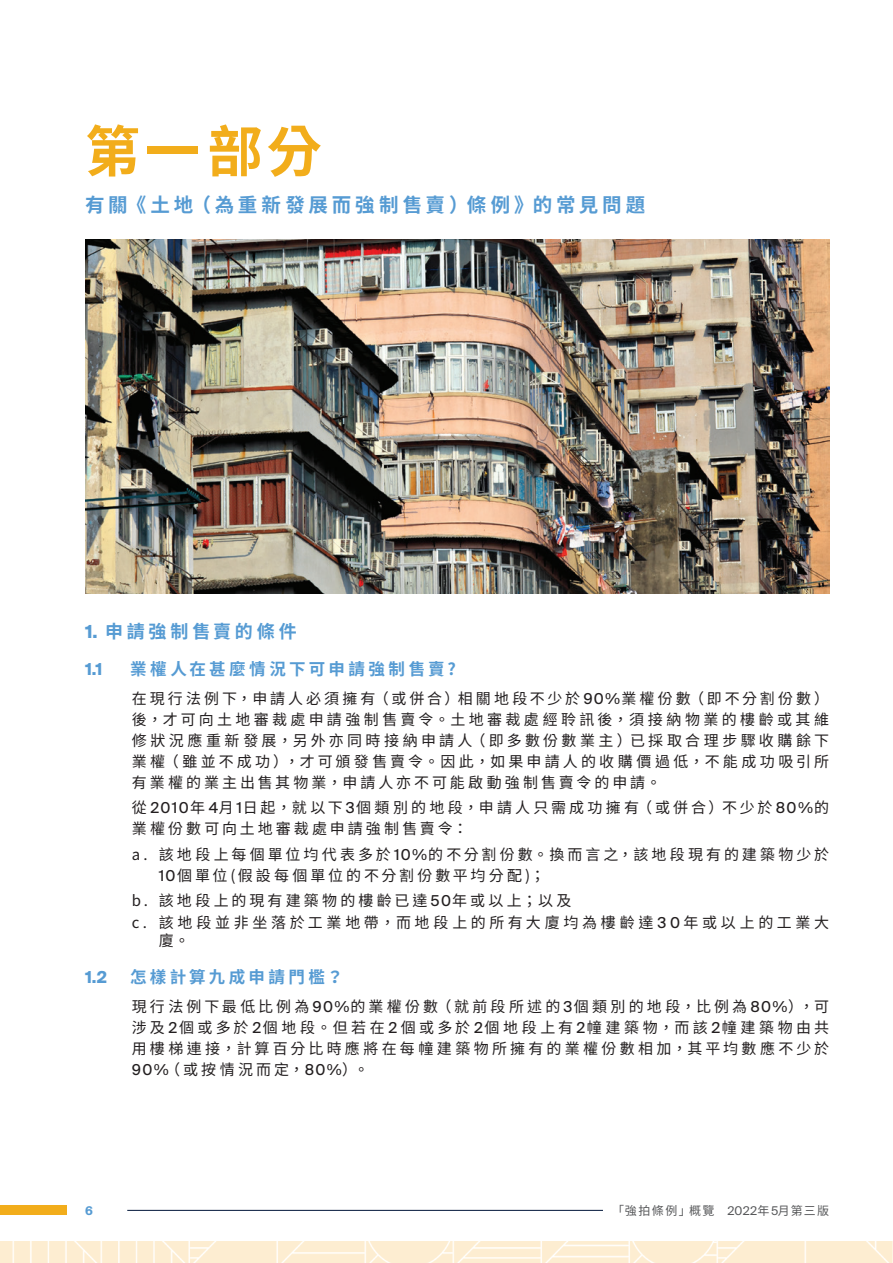
<style>
.page{position:relative;width:893px;height:1263px;background:#fff}
.page>*{position:absolute;margin:0;border:0;box-sizing:border-box;transform-origin:0 0}
.t1{font:700 55.2px "Noto Sans CJ Ktc";color:#f2ad1b}
.t2{font:700 19.5px "Noto Sans CJ Ktc";letter-spacing:.2em;color:#569bd3}
.t3{font:700 18px "Noto Sans CJ Ktc";letter-spacing:.21em;color:#569bd3}
.t4{font:700 16.5px "Noto Sans CJ Ktc";letter-spacing:.205em;color:#569bd3}
.t5{font:700 16.5px "Suisse Intl";color:#569bd3}
.t6{font:15px/21px "Noto Sans CJ Ktc";letter-spacing:.21em;color:#231f20;text-align:justify}
.t7{font:15px/22.2px "Noto Sans CJ Ktc";letter-spacing:.23em;color:#231f20}
.t8{font:12px "Noto Sans CJ Ktc";letter-spacing:.115em;color:#57585a}
.t9{font:700 12px "Suisse Intl";color:#569bd3}
.s1{font-family:"Suisse Intl"}
</style>
<div class="page">
<img style="left:0;top:1242px;width:893px;height:21px">
<div style="left:0;top:1205px;width:66px;height:10px;background:#f2ad1b"></div>
<hr style="left:127px;top:1210px;width:476px;height:1px;background:#001539">
<img style="left:85px;top:240px;width:744px;height:353px">
<h1 class="t1" style="left:85px;top:120px;width:238px">第一部分</h1>
<h2 class="t2" style="left:85px;top:194px;width:562px">有關《土地（為重新發展而強制售賣）條例》的常見問題</h2>
<p class="t3" style="left:85px;top:621px;width:213px"><span class="s1">1.</span> 申請強制售賣的條件</p>
<p class="t5" style="left:85px;top:659px;width:19px">1.1</p>
<p class="t4" style="left:130px;top:659px;width:328px">業權人在甚麼情況下可申請強制售賣?</p>
<p class="t6" style="left:132px;top:688px;width:699px">在現行法例下，申請人必須擁有（或併合）相關地段不少於<span class="s1">90%</span>業權份數（即不分割份數）後，才可向土地審裁處申請強制售賣令。土地審裁處經聆訊後，須接納物業的樓齡或其維修狀況應重新發展，另外亦同時接納申請人（即多數份數業主）已採取合理步驟收購餘下業權（雖並不成功），才可頒發售賣令。因此，如果申請人的收購價過低，不能成功吸引所有業權的業主出售其物業，申請人亦不可能啟動強制售賣令的申請。</p>
<p class="t6" style="left:132px;top:798px;width:699px">從<span class="s1">2010</span>年<span class="s1">4</span>月<span class="s1">1</span>日起，就以下<span class="s1">3</span>個類別的地段，申請人只需成功擁有（或併合）不少於<span class="s1">80%</span>的業權份數可向土地審裁處申請強制售賣令：</p>
<p class="t6" style="left:159px;top:844px;width:672px;text-indent:-27px">a. 該地段上每個單位均代表多於<span class="s1">10%</span>的不分割份數。換而言之，該地段現有的建築物少於<br><span class="s1">10</span>個單位(假設每個單位的不分割份數平均分配)；</p>
<p class="t7" style="left:132px;top:889px;width:699px">b. 該地段上的現有建築物的樓齡已達<span class="s1">50</span>年或以上；以及<br>c. 該地段並非坐落於工業地帶，而地段上的所有大廈均為樓齡達<span class="s1">30</span>年或以上的工業大</p>
<p class="t6" style="left:159px;top:930px;width:32px">廈。</p>
<p class="t5" style="left:85px;top:967px;width:23px">1.2</p>
<p class="t4" style="left:130px;top:967px;width:215px">怎樣計算九成申請門檻？</p>
<p class="t6" style="left:132px;top:997px;width:699px">現行法例下最低比例為<span class="s1">90%</span>的業權份數（就前段所述的<span class="s1">3</span>個類別的地段，比例為<span class="s1">80%</span>），可涉及<span class="s1">2</span>個或多於<span class="s1">2</span>個地段。但若在<span class="s1">2</span>個或多於<span class="s1">2</span>個地段上有<span class="s1">2</span>幢建築物，而該<span class="s1">2</span>幢建築物由共用樓梯連接，計算百分比時應將在每幢建築物所擁有的業權份數相加，其平均數應不少於<span class="s1">90%</span>（或按情況而定，<span class="s1">80%</span>）。</p>
<p class="t9" style="left:85px;top:1204px;width:9px">6</p>
<p class="t8" style="left:612px;top:1204px;width:219px">「強拍條例」概覽 <span class="s1">2022</span>年<span class="s1">5</span>月第三版</p>
</div>
